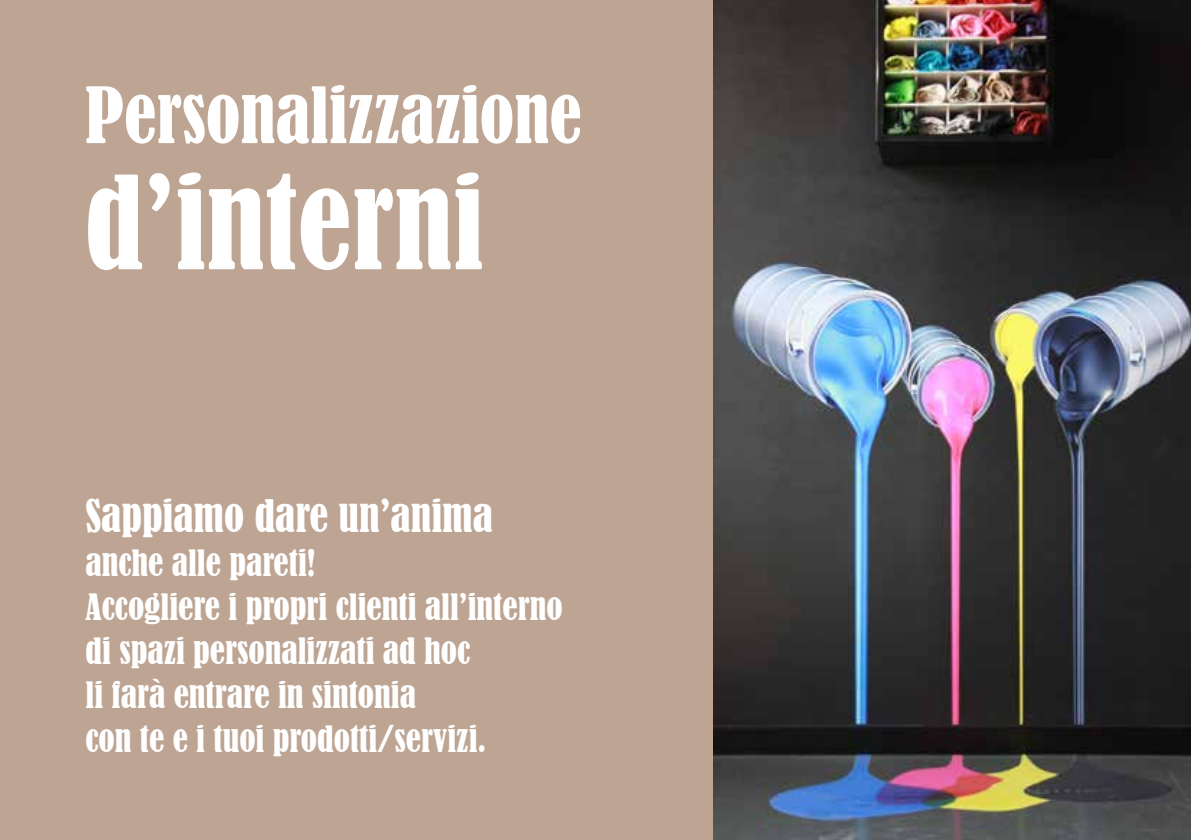
<style>
.page{position:relative;width:1191px;height:840px;background:#fff}
.page>*{position:absolute;margin:0;border:0;box-sizing:border-box;transform-origin:0 0}
.t1{font:condensed 120px "Bernard";color:#fff}
.t2{font:condensed 72px "Bernard";color:#fff}
.t3{font:condensed 42px "Bernard";color:#fff}
.t4{font:condensed 34px/44px "Bernard";color:#fff}
</style>
<div class="page">
<div style="left:0;top:0;width:1191px;height:839px;background:#bda493"></div>
<img style="left:713px;top:0;width:478px;height:839px">
<h2 class="t2" style="left:85px;top:73px;width:498px">Personalizzazione</h2>
<h1 class="t1" style="left:85px;top:153px;width:400px">d’interni</h1>
<p class="t3" style="left:86px;top:491px;width:409px">Sappiamo dare un’anima</p>
<p class="t4" style="left:86px;top:541px;width:478px">anche alle pareti!<br>Accogliere i propri clienti all’interno di spazi personalizzati ad hoc<br>li farà entrare in sintonia<br>con te e i tuoi prodotti/servizi.</p>
</div>
